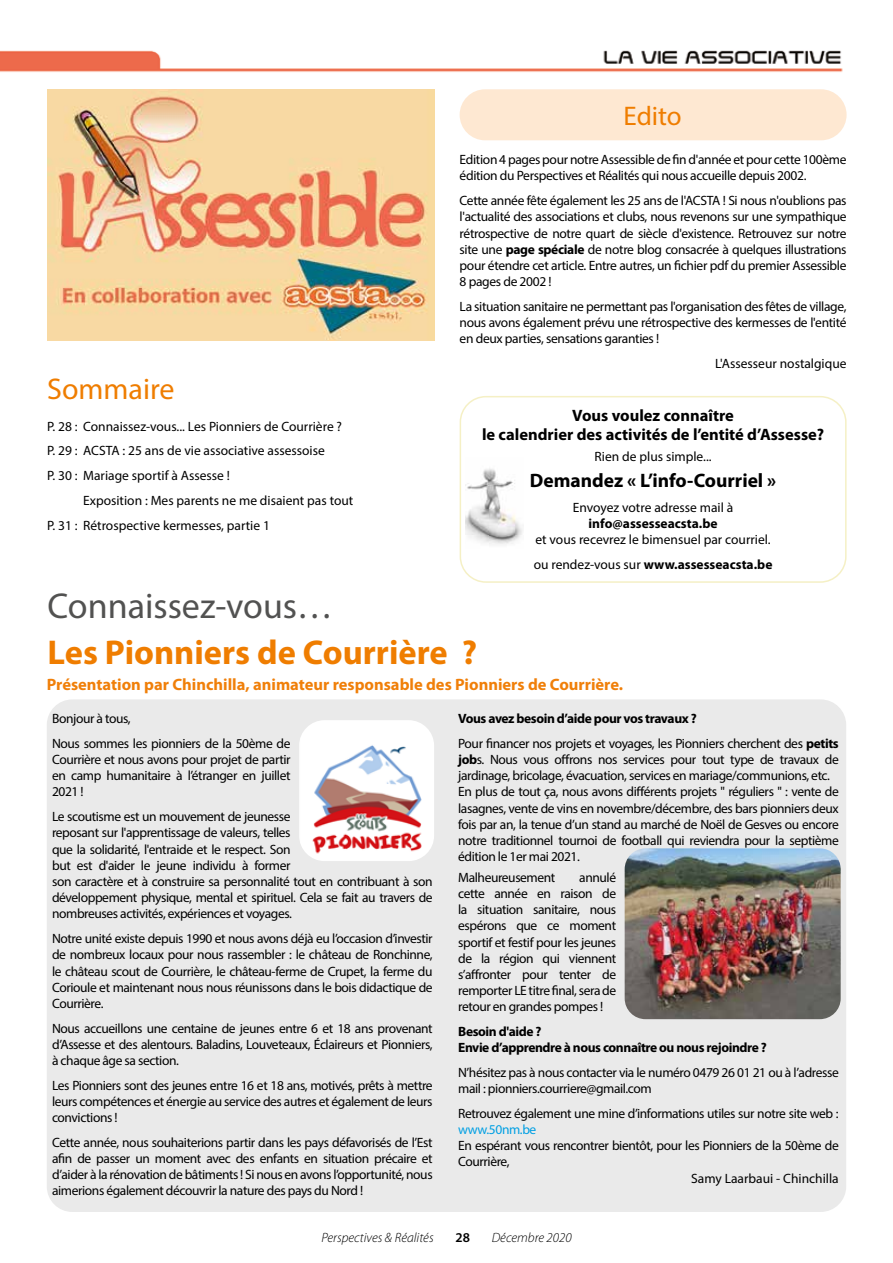
<style>
.page{position:relative;width:893px;height:1263px;background:#fff}
.page>*{position:absolute;margin:0;border:0;box-sizing:border-box;transform-origin:0 0}
.t1{font:36px "Myriad Pro";color:#525251}
.t2{font:700 34.5px "Myriad Pro";color:#ef7d00}
.t3{font:30px "Myriad Pro";color:#ef7d00}
.t4{font:27px "Myriad Pro";color:#ef7d00}
.t5{font:700 19.5px "Myriad Pro";color:#000}
.t6{font:700 16.5px "Myriad Pro";color:#f07f09}
.t7{font:700 16.5px/19.5px "Myriad Pro";color:#000;text-align:center}
.t8{font:13.5px/16.2px "Myriad Pro";letter-spacing:-.03em;color:#000;text-align:justify}
.t9{font:13.5px/24.8px "Myriad Pro";color:#000}
.t10{font:700 13.5px/16.2px "Myriad Pro";letter-spacing:-.03em;color:#000}
.t11{font:italic 300 13.5px "Myriad Pro";color:#000}
.t12{font:700 13.5px "Myriad Pro";color:#000}
.t13{font:13.5px "Myriad Pro";letter-spacing:-.03em;color:#009fe3}
.t14{font:600 13.5px "Myriad Pro";color:#000}
.s1{font-weight:700}
</style>
<div class="page">
<img style="left:0;top:50px;width:843px;height:22px">
<div style="left:47px;top:699px;width:799px;height:513px;background:#eaeaea;border-radius:26px"></div>
<img style="left:47px;top:89px;width:387px;height:251px">
<div style="left:460px;top:89px;width:387px;height:51px;background:#fee8d2;border-radius:26px"></div>
<div style="left:460px;top:396px;width:387px;height:187px;border:2px solid #f5f0c5;border-radius:26px"></div>
<img style="left:465px;top:468px;width:58px;height:76px">
<img style="left:299px;top:720px;width:135px;height:141px">
<img style="left:625px;top:848px;width:216px;height:171px">
<h3 class="t3" style="left:47px;top:370px;width:129px">Sommaire</h3>
<p class="t9" style="left:47px;top:414px;width:296px">P. 28 : Connaissez-vous... Les Pionniers de Courrière ?<br>P. 29 : ACSTA : 25 ans de vie associative assessoise<br>P. 30 : Mariage sportif à Assesse !</p>
<p class="t9" style="left:47px;top:488px;width:308px;text-indent:36px">Exposition : Mes parents ne me disaient pas tout<br>P. 31 : Rétrospective kermesses, partie 1</p>
<h1 class="t1" style="left:47px;top:584px;width:287px">Connaissez-vous…</h1>
<h3 class="t4" style="left:623px;top:99px;width:60px">Edito</h3>
<p class="t8" style="left:460px;top:151px;width:388px">Edition 4 pages pour notre Assessible de fin d'année et pour cette 100ème édition du Perspectives et Réalités qui nous accueille depuis 2002.</p>
<p class="t8" style="left:460px;top:192px;width:388px">Cette année fête également les 25 ans de l'ACSTA ! Si nous n'oublions pas l'actualité des associations et clubs, nous revenons sur une sympathique rétrospective de notre quart de siècle d'existence. Retrouvez sur notre site une <span class="s1">page spéciale</span> de notre blog consacrée à quelques illustrations pour étendre cet article. Entre autres, un fichier pdf du premier Assessible 8 pages de 2002 !</p>
<p class="t8" style="left:460px;top:298px;width:388px">La situation sanitaire ne permettant pas l'organisation des fêtes de village, nous avons également prévu une rétrospective des kermesses de l'entité en deux parties, sensations garanties !</p>
<p class="t9" style="left:715px;top:351px;width:133px">L'Assesseur nostalgique</p>
<p class="t7" style="left:482px;top:405px;width:344px">Vous voulez connaître<br>le calendrier des activités de l’entité d’Assesse?</p>
<p class="t9" style="left:595px;top:443px;width:119px">Rien de plus simple...</p>
<h3 class="t5" style="left:530px;top:468px;width:248px">Demandez « L’info-Courriel »</h3>
<p class="t9" style="left:573px;top:495px;width:162px">Envoyez votre adresse mail à</p>
<p class="t12" style="left:589px;top:515px;width:130px">info@assesseacsta.be</p>
<p class="t9" style="left:534px;top:527px;width:240px">et vous recevrez le bimensuel par courriel. ou rendez-vous sur <span class="s1">www.assesseacsta.be</span></p>
<h2 class="t2" style="left:47px;top:630px;width:431px">Les Pionniers de Courrière ?</h2>
<p class="t6" style="left:47px;top:673px;width:578px">Présentation par Chinchilla, animateur responsable des Pionniers de Courrière.</p>
<p class="t8" style="left:52px;top:706px;width:240px;line-height:24.8px">Bonjour à tous,<br>Nous sommes les pionniers de la 50ème de</p>
<p class="t8" style="left:52px;top:751px;width:240px">Courrière et nous avons pour projet de partir en camp humanitaire à l’étranger en juillet 2021 !</p>
<p class="t8" style="left:52px;top:808px;width:382px;text-align:left">Le scoutisme est un mouvement de jeunesse<br>reposant sur l'apprentissage de valeurs, telles<br>que la solidarité, l'entraide et le respect. Son<br>but est d'aider le jeune individu à former<br>son caractère et à construire sa personnalité tout en contribuant à son développement physique, mental et spirituel. Cela se fait au travers de nombreuses activités, expériences et voyages.</p>
<p class="t8" style="left:52px;top:930px;width:382px">Notre unité existe depuis 1990 et nous avons déjà eu l’occasion d’investir de nombreux locaux pour nous rassembler : le château de Ronchinne, le château scout de Courrière, le château-ferme de Crupet, la ferme du Corioule et maintenant nous nous réunissons dans le bois didactique de Courrière.</p>
<p class="t8" style="left:52px;top:1020px;width:382px">Nous accueillons une centaine de jeunes entre 6 et 18 ans provenant d’Assesse et des alentours. Baladins, Louveteaux, Éclaireurs et Pionniers, à chaque âge sa section.</p>
<p class="t8" style="left:52px;top:1077px;width:382px">Les Pionniers sont des jeunes entre 16 et 18 ans, motivés, prêts à mettre leurs compétences et énergie au service des autres et également de leurs convictions !</p>
<p class="t8" style="left:52px;top:1134px;width:382px">Cette année, nous souhaiterions partir dans les pays défavorisés de l’Est afin de passer un moment avec des enfants en situation précaire et d’aider à la rénovation de bâtiments ! Si nous en avons l’opportunité, nous aimerions également découvrir la nature des pays du Nord !</p>
<p class="t8" style="left:458px;top:706px;width:382px;line-height:24.8px"><span class="s1">Vous avez besoin d’aide pour vos travaux ?<br></span>Pour financer nos projets et voyages, les Pionniers cherchent des <span class="s1">petits</span></p>
<p class="t8" style="left:458px;top:751px;width:382px;text-align:left"><span class="s1">job</span>s. Nous vous offrons nos services pour tout type de travaux de jardinage, bricolage, évacuation, services en mariage/communions, etc.<br>En plus de tout ça, nous avons différents projets " réguliers " : vente de lasagnes, vente de vins en novembre/décembre, des bars pionniers deux fois par an, la tenue d’un stand au marché de Noël de Gesves ou encore notre traditionnel tournoi de football qui reviendra pour la septième édition le 1er mai 2021.</p>
<p class="t8" style="left:458px;top:869px;width:99px">Malheureusement</p>
<p class="t8" style="left:458px;top:869px;width:159px;text-indent:121px">annulé cette année en raison de la situation sanitaire, nous espérons que ce moment sportif et festif pour les jeunes de la région qui viennent s’affronter pour tenter de remporter LE titre final, sera de retour en grandes pompes !</p>
<p class="t10" style="left:458px;top:1023px;width:310px">Besoin d'aide ?<br>Envie d’apprendre à nous connaître ou nous rejoindre ?</p>
<p class="t8" style="left:458px;top:1064px;width:382px">N’hésitez pas à nous contacter via le numéro 0479 26 01 21 ou à l’adresse mail : pionniers.courriere@gmail.com</p>
<p class="t8" style="left:458px;top:1105px;width:382px">Retrouvez également une mine d’informations utiles sur notre site web :</p>
<p class="t13" style="left:458px;top:1121px;width:80px">www.50nm.be</p>
<p class="t8" style="left:458px;top:1137px;width:382px">En espérant vous rencontrer bientôt, pour les Pionniers de la 50ème de</p>
<p class="t8" style="left:458px;top:1154px;width:53px">Courrière,</p>
<p class="t9" style="left:691px;top:1165px;width:149px">Samy Laarbaui - Chinchilla</p>
<p class="t11" style="left:321px;top:1229px;width:114px">Perspectives &amp; Réalités</p>
<p class="t14" style="left:456px;top:1228px;width:16px">28</p>
<p class="t11" style="left:492px;top:1229px;width:81px">Décembre 2020</p>
</div>
